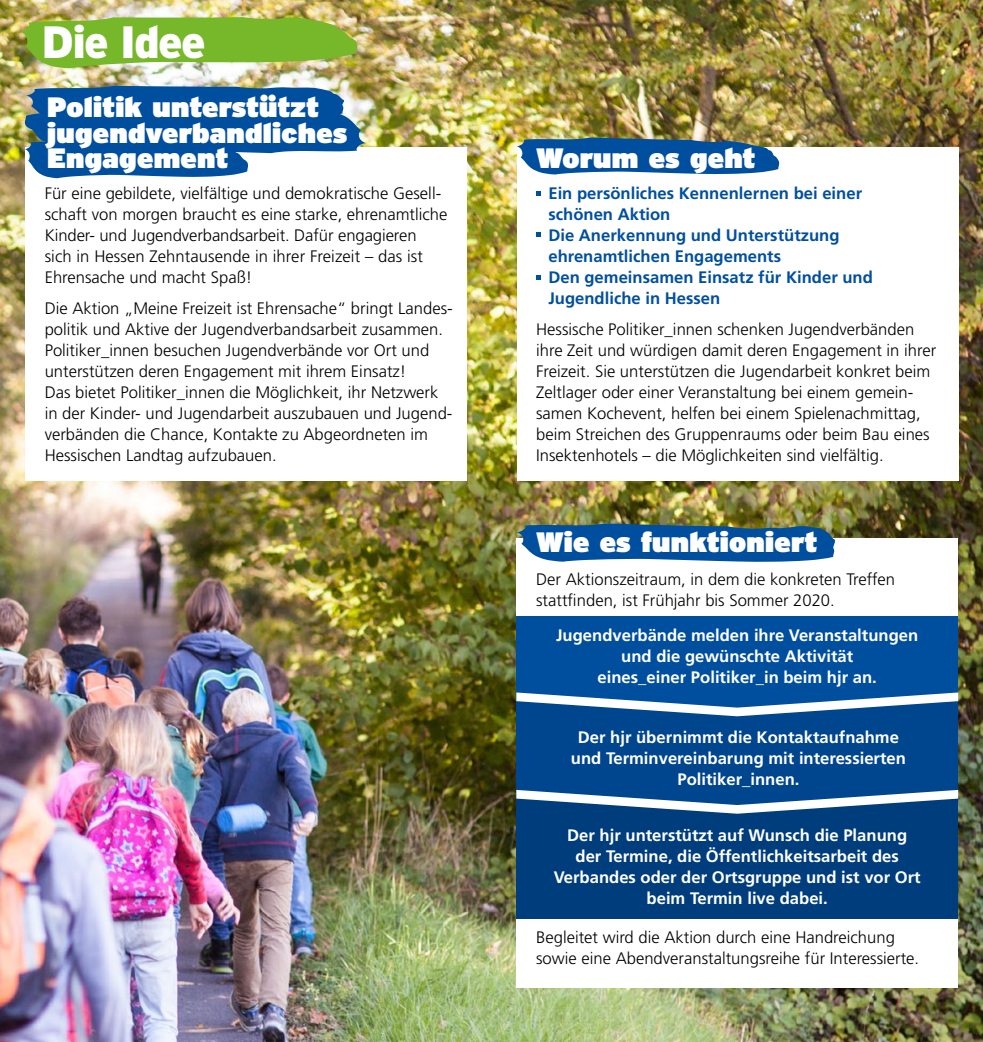
<style>
.page{position:relative;width:983px;height:1042px;background:#fff}
.page>*{position:absolute;margin:0;border:0;box-sizing:border-box;transform-origin:0 0}
.t1{font:900 45.15px "Interstate";letter-spacing:-.04em;color:#fff}
.t2{font:900 28px/25.6px "Interstate";letter-spacing:.01em;color:#fff}
.t3{font:300 16.62px/21px "Frutiger LT Std";color:#000}
.t4{font:700 16.62px/21px "Frutiger LT Std";color:#fff;text-align:center}
.t5{font:700 16.62px/21px "Frutiger LT Std";color:#004f9f}
</style>
<div class="page">
<img style="left:0;top:0;width:982px;height:1042px">
<div style="left:25px;top:148px;width:441px;height:333px;background:#fff"></div>
<div style="left:516px;top:537px;width:441px;height:450px;background:#fff"></div>
<img style="left:20px;top:17px;width:337px;height:51px">
<div style="left:516px;top:148px;width:442px;height:333px;background:#fff"></div>
<div style="left:516px;top:790px;width:441px;height:129px;background:#003d7c"></div>
<div style="left:516px;top:690px;width:441px;height:100px;background:#00468e"></div>
<div style="left:516px;top:616px;width:441px;height:79px;background:#004f9f"></div>
<svg style="left:516px;top:137px;width:263px;height:38px;background:#2866a0"></svg>
<svg style="left:25px;top:86px;width:341px;height:92px;background:#2c6cab"></svg>
<svg style="left:516px;top:523px;width:320px;height:39px;background:#1e609c"></svg>
<svg style="left:516px;top:692px;width:441px;height:24px"></svg>
<svg style="left:516px;top:790px;width:441px;height:24px"></svg>
<svg style="left:536px;top:191px;width:5px;height:5px"></svg>
<svg style="left:536px;top:232px;width:5px;height:5px"></svg>
<svg style="left:536px;top:275px;width:5px;height:5px"></svg>
<h1 class="t1" style="left:42px;top:16px;width:165px">Die Idee</h1>
<h2 class="t2" style="left:47px;top:94px;width:301px">Politik unterstützt jugendverbandliches<br>Engagement</h2>
<p class="t3" style="left:45px;top:183px;width:404px">Für eine gebildete, vielfältige und demokratische Gesell&shy;schaft von morgen braucht es eine starke, ehrenamtliche Kinder- und Jugendverbandsarbeit. Dafür engagieren sich in Hessen Zehntausende in ihrer Freizeit – das ist Ehrensache und macht Spaß!</p>
<p class="t3" style="left:45px;top:298px;width:409px">Die Aktion „Meine Freizeit ist Ehrensache“ bringt Landes&shy;politik und Aktive der Jugendverbandsarbeit zusammen.<br>Politiker_innen besuchen Jugendverbände vor Ort und unterstützen deren Engagement mit ihrem Einsatz!<br>Das bietet Politiker_innen die Möglichkeit, ihr Netzwerk in der Kinder- und Jugendarbeit auszubauen und Jugend&shy;verbänden die Chance, Kontakte zu Abgeordneten im Hessischen Landtag aufzubauen.</p>
<h2 class="t2" style="left:536px;top:144px;width:221px">Worum es geht</h2>
<p class="t5" style="left:548px;top:182px;width:326px">Ein persönliches Kennenlernen bei einer schönen Aktion<br>Die Anerkennung und Unterstützung ehrenamtlichen Engagements<br>Den gemeinsamen Einsatz für Kinder und<br>Jugendliche in Hessen</p>
<p class="t3" style="left:536px;top:319px;width:401px">Hessische Politiker_innen schenken Jugendverbänden ihre Zeit und würdigen damit deren Engagement in ihrer Freizeit. Sie unterstützen die Jugendarbeit konkret beim Zeltlager oder einer Veranstaltung bei einem gemein&shy;samen Kochevent, helfen bei einem Spielenachmittag, beim Streichen des Gruppenraums oder beim Bau eines Insektenhotels – die Möglichkeiten sind vielfältig.</p>
<h2 class="t2" style="left:536px;top:528px;width:283px">Wie es funktioniert</h2>
<p class="t3" style="left:536px;top:569px;width:360px">Der Aktionszeitraum, in dem die konkreten Treffen stattfinden, ist Frühjahr bis Sommer 2020.</p>
<p class="t4" style="left:556px;top:625px;width:363px">Jugendverbände melden ihre Veranstaltungen und die gewünschte Aktivität<br>eines_einer Politiker_in beim hjr an.</p>
<p class="t4" style="left:570px;top:727px;width:336px">Der hjr übernimmt die Kontaktaufnahme und Terminvereinbarung mit interessierten<br>Politiker_innen.</p>
<p class="t4" style="left:553px;top:825px;width:368px">Der hjr unterstützt auf Wunsch die Planung der Termine, die Öffentlichkeitsarbeit des Verbandes oder der Ortsgruppe und ist vor Ort beim Termin live dabei.</p>
<p class="t3" style="left:536px;top:926px;width:384px">Begleitet wird die Aktion durch eine Handreichung sowie eine Abendveranstaltungsreihe für Interessierte.</p>
</div>
